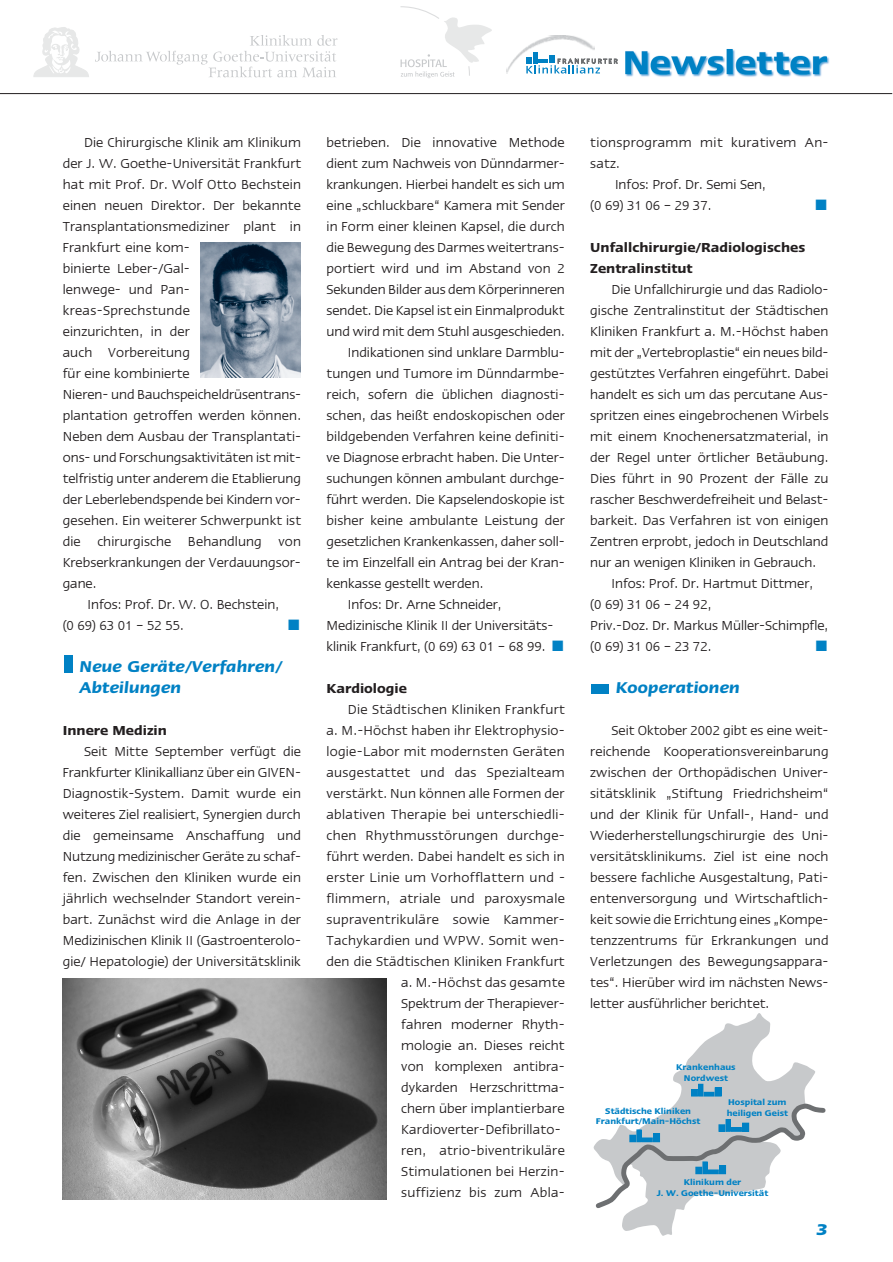
<style>
.page{position:relative;width:893px;height:1262px;background:#fff}
.page>*{position:absolute;margin:0;border:0;box-sizing:border-box;transform-origin:0 0}
.t1{font:italic 600 18px/21px "Linotype Ergo";color:#0081c4}
.t2{font:italic 700 18px "Linotype Ergo";color:#0081c4}
.t3{font:15px/21px "Linotype Ergo";letter-spacing:.01em;color:#231f20}
.t4{font:600 15px/21px "Linotype Ergo";color:#231f20}
.t5{font:15px "Zapf Dingbats";color:#0081c4}
.t6{font:600 9.6px/10.5px "Linotype Ergo";color:#0081c4;text-align:center}
.s1{color:#0081c4}
</style>
<div class="page">
<svg style="left:622px;top:1013px;width:193px;height:223px"></svg>
<svg style="left:593px;top:1100px;width:233px;height:110px"></svg>
<div style="left:715px;top:1087px;width:6px;height:9px;background:#0081c4"></div>
<div style="left:704px;top:1092px;width:10px;height:4px;border:1px solid #0081c4"></div>
<div style="left:698px;top:1084px;width:5px;height:12px;background:#0081c4"></div>
<div style="left:691px;top:1089px;width:6px;height:7px;background:#0081c4"></div>
<hr style="left:0;top:93px;width:892px;height:1px;background:#231f20">
<svg style="left:594px;top:58px;width:23px;height:16px"></svg>
<img style="left:506px;top:35px;width:88px;height:39px">
<img style="left:625px;top:49px;width:205px;height:28px">
<svg style="left:34px;top:27px;width:55px;height:50px"></svg>
<svg style="left:95px;top:35px;width:242px;height:42px"></svg>
<svg style="left:400px;top:6px;width:92px;height:72px"></svg>
<div style="left:64px;top:655px;width:9px;height:17px;background:#0081c4"></div>
<div style="left:591px;top:684px;width:17px;height:9px;background:#0081c4"></div>
<img style="left:200px;top:242px;width:101px;height:136px">
<img style="left:63px;top:978px;width:323px;height:221px">
<p class="t3" style="left:63px;top:133px;width:240px;text-indent:21px">Die Chirurgische Klinik am Klinikum der J. W. Goethe-Universität Frankfurt hat mit Prof. Dr. Wolf Otto Bechstein einen neuen Direktor. Der bekannte<br>Transplantationsmediziner plant in<br>Frankfurt eine kom-<br>binierte Leber-/Gal-<br>lenwege- und Pan&shy;kreas-Sprechstunde<br>einzurichten, in der<br>auch Vorbereitung<br>für eine kombinierte<br>Nieren- und Bauchspeicheldrüsentrans&shy;plantation getroffen werden können.<br>Neben dem Ausbau der Transplantati&shy;ons- und Forschungsaktivitäten ist mit&shy;telfristig unter anderem die Etablierung der Leberlebendspende bei Kindern vor&shy;gesehen. Ein weiterer Schwerpunkt ist die chirurgische Behandlung von<br>Krebserkrankungen der Verdauungsor&shy;gane.</p>
<p class="t3" style="left:63px;top:595px;width:218px;text-indent:25px">Infos: Prof. Dr. W. O. Bechstein, (0 69) 63 01 – 52 55.</p>
<p class="t5" style="left:288px;top:618px;width:13px">■</p>
<p class="t1" style="left:80px;top:658px;width:204px">Neue Geräte/Verfahren/<br>Abteilungen</p>
<p class="t4" style="left:63px;top:721px;width:106px">Innere Medizin</p>
<p class="t3" style="left:63px;top:742px;width:240px;text-align:justify;text-indent:21px">Seit Mitte September verfügt die Frankfurter Klinikallianz über ein GIVEN-Diagnostik-System. Damit wurde ein weiteres Ziel realisiert, Synergien durch die gemeinsame Anschaffung und Nutzung medizinischer Geräte zu schaf&shy;fen. Zwischen den Kliniken wurde ein jährlich wechselnder Standort verein&shy;bart. Zunächst wird die Anlage in der Medizinischen Klinik II (Gastroenterolo&shy;gie/ Hepatologie) der Universitätsklinik</p>
<p class="t3" style="left:326px;top:133px;width:240px">betrieben. Die innovative Methode</p>
<p class="t3" style="left:326px;top:154px;width:240px">dient zum Nachweis von Dünndarmer-</p>
<p class="t3" style="left:326px;top:175px;width:240px">krankungen. Hierbei handelt es sich um</p>
<p class="t3" style="left:326px;top:196px;width:240px">eine „schluckbare“ Kamera mit Sender</p>
<p class="t3" style="left:326px;top:217px;width:240px">in Form einer kleinen Kapsel, die durch</p>
<p class="t3" style="left:326px;top:238px;width:240px">die Bewegung des Darmes weitertrans-</p>
<p class="t3" style="left:326px;top:259px;width:240px">portiert wird und im Abstand von 2</p>
<p class="t3" style="left:326px;top:280px;width:240px">Sekunden Bilder aus dem Körperinneren</p>
<p class="t3" style="left:326px;top:301px;width:239px">sendet. Die Kapsel ist ein Einmalprodukt</p>
<p class="t3" style="left:326px;top:322px;width:240px">und wird mit dem Stuhl ausgeschieden.</p>
<p class="t3" style="left:348px;top:343px;width:218px">Indikationen sind unklare Darmblu-</p>
<p class="t3" style="left:326px;top:364px;width:240px">tungen und Tumore im Dünndarmbe-</p>
<p class="t3" style="left:326px;top:385px;width:240px">reich, sofern die üblichen diagnosti-</p>
<p class="t3" style="left:326px;top:406px;width:240px">schen, das heißt endoskopischen oder</p>
<p class="t3" style="left:326px;top:427px;width:240px">bildgebenden Verfahren keine definiti-</p>
<p class="t3" style="left:326px;top:448px;width:240px">ve Diagnose erbracht haben. Die Unter-</p>
<p class="t3" style="left:326px;top:469px;width:240px">suchungen können ambulant durchge-</p>
<p class="t3" style="left:326px;top:490px;width:240px">führt werden. Die Kapselendoskopie ist</p>
<p class="t3" style="left:326px;top:511px;width:240px">bisher keine ambulante Leistung der</p>
<p class="t3" style="left:326px;top:532px;width:240px">gesetzlichen Krankenkassen, daher soll-</p>
<p class="t3" style="left:326px;top:553px;width:240px">te im Einzelfall ein Antrag bei der Kran-</p>
<p class="t3" style="left:326px;top:574px;width:158px">kenkasse gestellt werden.</p>
<p class="t3" style="left:348px;top:595px;width:155px">Infos: Dr. Arne Schneider,</p>
<p class="t3" style="left:326px;top:616px;width:228px">Medizinische Klinik II der Universitäts-</p>
<p class="t3" style="left:326px;top:637px;width:238px">klinik Frankfurt, (0 69) 63 01 – 68 99. <span class="s1">■</span></p>
<p class="t4" style="left:326px;top:679px;width:82px">Kardiologie</p>
<p class="t3" style="left:326px;top:700px;width:240px;text-align:right">Die Städtischen Kliniken Frankfurt<br>a. M.-Höchst haben ihr Elektrophysio&shy;logie-Labor mit modernsten Geräten ausgestattet und das Spezialteam verstärkt. Nun können alle Formen der ablativen Therapie bei unterschiedli&shy;chen Rhythmusstörungen durchge&shy;führt werden. Dabei handelt es sich in erster Linie um Vorhofflattern und - flimmern, atriale und paroxysmale supraventrikuläre sowie Kammer-<br>Tachykardien und WPW. Somit wen&shy;den die Städtischen Kliniken Frankfurt a. M.-Höchst das gesamte<br>Spektrum der Therapiever-<br>fahren moderner Rhyth-<br>mologie an. Dieses reicht<br>von komplexen antibra-<br>dykarden Herzschrittma-<br>chern über implantierbare<br>Kardioverter-Defibrillato-<br>ren, atrio-biventrikuläre<br>Stimulationen bei Herzin-<br>suffizienz bis zum Abla-</p>
<p class="t3" style="left:590px;top:133px;width:240px">tionsprogramm mit kurativem An-</p>
<p class="t3" style="left:590px;top:154px;width:31px">satz.</p>
<p class="t3" style="left:615px;top:175px;width:152px">Infos: Prof. Dr. Semi Sen,</p>
<p class="t3" style="left:590px;top:196px;width:123px">(0 69) 31 06 – 29 37.</p>
<p class="t5" style="left:815px;top:198px;width:13px">■</p>
<p class="t4" style="left:590px;top:238px;width:216px">Unfallchirurgie/Radiologisches<br>Zentralinstitut</p>
<p class="t3" style="left:611px;top:280px;width:218px">Die Unfallchirurgie und das Radiolo-</p>
<p class="t3" style="left:590px;top:301px;width:240px">gische Zentralinstitut der Städtischen</p>
<p class="t3" style="left:590px;top:322px;width:240px">Kliniken Frankfurt a. M.-Höchst haben</p>
<p class="t3" style="left:590px;top:343px;width:240px">mit der „Vertebroplastie“ ein neues bild-</p>
<p class="t3" style="left:590px;top:364px;width:240px">gestütztes Verfahren eingeführt. Dabei</p>
<p class="t3" style="left:590px;top:385px;width:240px">handelt es sich um das percutane Aus-</p>
<p class="t3" style="left:590px;top:406px;width:240px">spritzen eines eingebrochenen Wirbels</p>
<p class="t3" style="left:590px;top:427px;width:240px">mit einem Knochenersatzmaterial, in</p>
<p class="t3" style="left:590px;top:448px;width:240px">der Regel unter örtlicher Betäubung.</p>
<p class="t3" style="left:590px;top:469px;width:240px">Dies führt in 90 Prozent der Fälle zu</p>
<p class="t3" style="left:590px;top:490px;width:240px">rascher Beschwerdefreiheit und Belast-</p>
<p class="t3" style="left:590px;top:511px;width:240px">barkeit. Das Verfahren ist von einigen</p>
<p class="t3" style="left:590px;top:532px;width:240px">Zentren erprobt, jedoch in Deutschland</p>
<p class="t3" style="left:590px;top:553px;width:227px">nur an wenigen Kliniken in Gebrauch.</p>
<p class="t3" style="left:611px;top:574px;width:203px">Infos: Prof. Dr. Hartmut Dittmer,</p>
<p class="t3" style="left:590px;top:595px;width:123px">(0 69) 31 06 – 24 92,</p>
<p class="t3" style="left:590px;top:616px;width:239px">Priv.-Doz. Dr. Markus Müller-Schimpfle,</p>
<p class="t3" style="left:590px;top:637px;width:123px">(0 69) 31 06 – 23 72.</p>
<p class="t5" style="left:816px;top:639px;width:13px">■</p>
<p class="t1" style="left:615px;top:679px;width:126px">Kooperationen</p>
<p class="t3" style="left:590px;top:721px;width:240px;text-align:justify;text-indent:21px">Seit Oktober 2002 gibt es eine weit&shy;reichende Kooperationsvereinbarung zwischen der Orthopädischen Univer&shy;sitätsklinik „Stiftung Friedrichsheim“ und der Klinik für Unfall-, Hand- und Wiederherstellungschirurgie des Uni&shy;versitätsklinikums. Ziel ist eine noch bessere fachliche Ausgestaltung, Pati&shy;entenversorgung und Wirtschaftlich&shy;keit sowie die Errichtung eines „Kompe&shy;tenzzentrums für Erkrankungen und Verletzungen des Bewegungsappara&shy;tes“. Hierüber wird im nächsten News&shy;letter ausführlicher berichtet.</p>
<p class="t6" style="left:676px;top:1062px;width:61px">Krankenhaus<br>Nordwest</p>
<p class="t6" style="left:596px;top:1106px;width:106px">Städtische Kliniken<br>Frankfurt/Main-Höchst</p>
<p class="t6" style="left:726px;top:1097px;width:63px;text-align:left">Hospital zum heiligen Geist</p>
<p class="t6" style="left:656px;top:1177px;width:113px">Klinikum der<br>J. W. Goethe-Universität</p>
<p class="t2" style="left:816px;top:1223px;width:12px">3</p>
</div>
